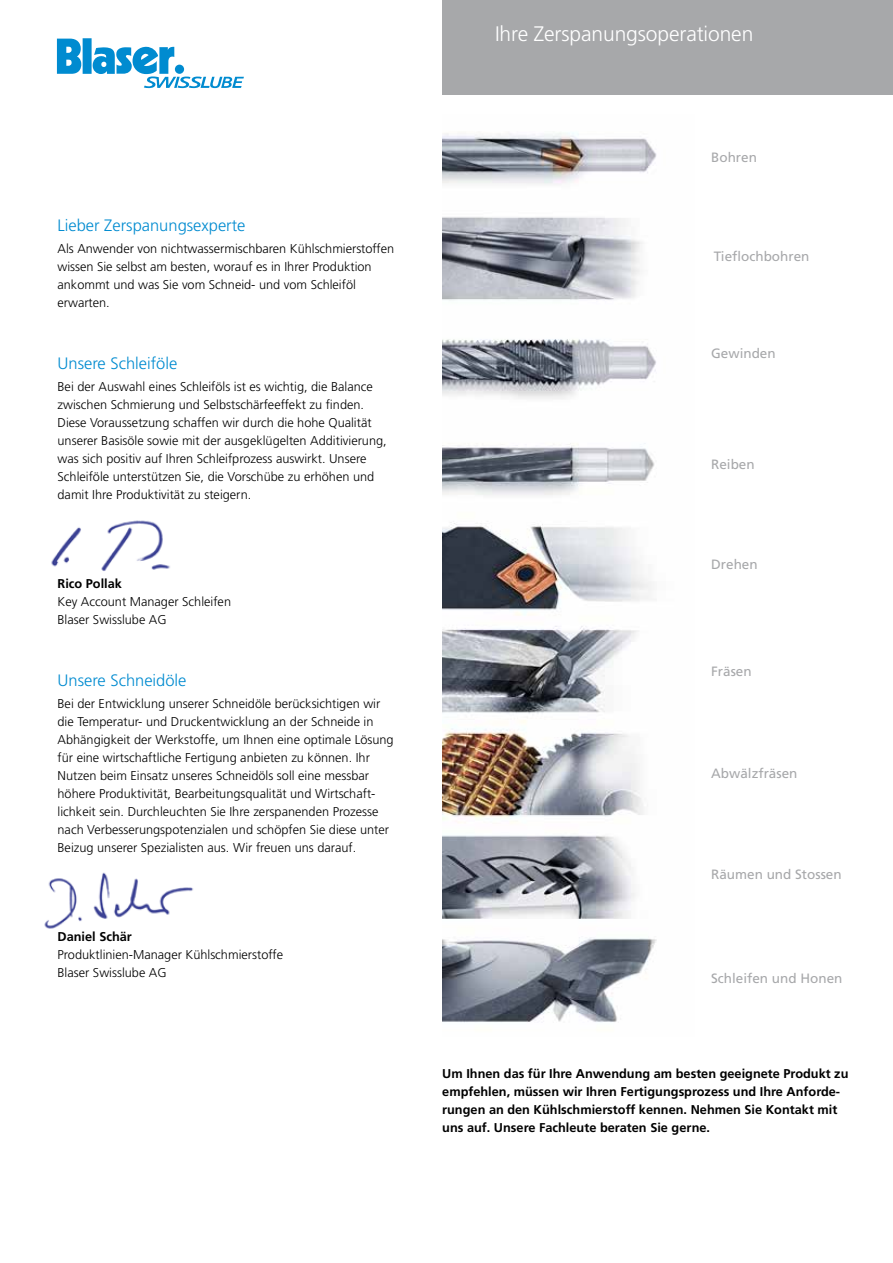
<style>
.page{position:relative;width:893px;height:1263px;background:#fff}
.page>*{position:absolute;margin:0;border:0;box-sizing:border-box;transform-origin:0 0}
.t1{font:300 21px "Frutiger LT Std";letter-spacing:-.005em;color:#fff}
.t2{font:300 16.5px "Frutiger LT Std";color:#008bd0}
.t3{font:13.5px "Frutiger LT Std";color:#a7a8aa}
.t4{font:300 12.75px/18px "Frutiger LT Std";color:#000}
.t5{font:700 12.75px/18px "Frutiger LT Std";color:#000}
</style>
<div class="page">
<div style="left:442px;top:0;width:451px;height:95px;background:#a7a8aa"></div>
<img style="left:44px;top:872px;width:150px;height:57px">
<img style="left:51px;top:520px;width:119px;height:51px">
<div style="left:83px;top:38px;width:9px;height:36px;background:#008bd0"></div>
<svg style="left:57px;top:39px;width:24px;height:35px"></svg>
<svg style="left:92px;top:47px;width:152px;height:41px"></svg>
<img style="left:442px;top:133px;width:215px;height:890px">
<p class="t2" style="left:58px;top:216px;width:189px">Lieber Zerspanungsexperte</p>
<p class="t4" style="left:58px;top:240px;width:338px">Als Anwender von nichtwassermischbaren Kühlschmierstoffen wissen Sie selbst am besten, worauf es in Ihrer Produktion ankommt und was Sie vom Schneid- und vom Schleiföl erwarten.</p>
<p class="t2" style="left:58px;top:354px;width:121px">Unsere Schleiföle</p>
<p class="t4" style="left:58px;top:378px;width:331px">Bei der Auswahl eines Schleiföls ist es wichtig, die Balance zwischen Schmierung und Selbstschärfeeffekt zu finden.<br>Diese Voraussetzung schaffen wir durch die hohe Qualität unserer Basisöle sowie mit der ausgeklügelten Additivierung, was sich positiv auf Ihren Schleifprozess auswirkt. Unsere Schleiföle unterstützen Sie, die Vorschübe zu erhöhen und damit Ihre Produktivität zu steigern.</p>
<p class="t5" style="left:58px;top:575px;width:66px">Rico Pollak</p>
<p class="t4" style="left:58px;top:593px;width:175px">Key Account Manager Schleifen<br>Blaser Swisslube AG</p>
<p class="t2" style="left:58px;top:671px;width:130px">Unsere Schneidöle</p>
<p class="t4" style="left:58px;top:695px;width:338px">Bei der Entwicklung unserer Schneidöle berücksichtigen wir die Temperatur- und Druckentwicklung an der Schneide in Abhängigkeit der Werkstoffe, um Ihnen eine optimale Lösung für eine wirtschaftliche Fertigung anbieten zu können. Ihr Nutzen beim Einsatz unseres Schneidöls soll eine messbar höhere Produktivität, Bearbeitungsqualität und Wirtschaft&shy;lichkeit sein. Durchleuchten Sie Ihre zerspanenden Prozesse nach Verbesserungspotenzialen und schöpfen Sie diese unter Beizug unserer Spezialisten aus. Wir freuen uns darauf.</p>
<p class="t5" style="left:58px;top:928px;width:76px">Daniel Schär</p>
<p class="t4" style="left:58px;top:946px;width:227px">Produktlinien-Manager Kühlschmierstoffe<br>Blaser Swisslube AG</p>
<h1 class="t1" style="left:495px;top:22px;width:260px">Ihre Zerspanungsoperationen</h1>
<p class="t3" style="left:711px;top:150px;width:47px">Bohren</p>
<p class="t3" style="left:714px;top:249px;width:97px">Tieflochbohren</p>
<p class="t3" style="left:711px;top:345px;width:66px">Gewinden</p>
<p class="t3" style="left:711px;top:456px;width:45px">Reiben</p>
<p class="t3" style="left:711px;top:556px;width:48px">Drehen</p>
<p class="t3" style="left:711px;top:663px;width:42px">Fräsen</p>
<p class="t3" style="left:711px;top:766px;width:88px">Abwälzfräsen</p>
<p class="t3" style="left:711px;top:866px;width:132px">Räumen und Stossen</p>
<p class="t3" style="left:711px;top:970px;width:133px">Schleifen und Honen</p>
<p class="t5" style="left:442px;top:1064px;width:408px">Um Ihnen das für Ihre Anwendung am besten geeignete Produkt zu empfehlen, müssen wir Ihren Fertigungsprozess und Ihre Anforde&shy;rungen an den Kühlschmierstoff kennen. Nehmen Sie Kontakt mit uns auf. Unsere Fachleute beraten Sie gerne.</p>
</div>
